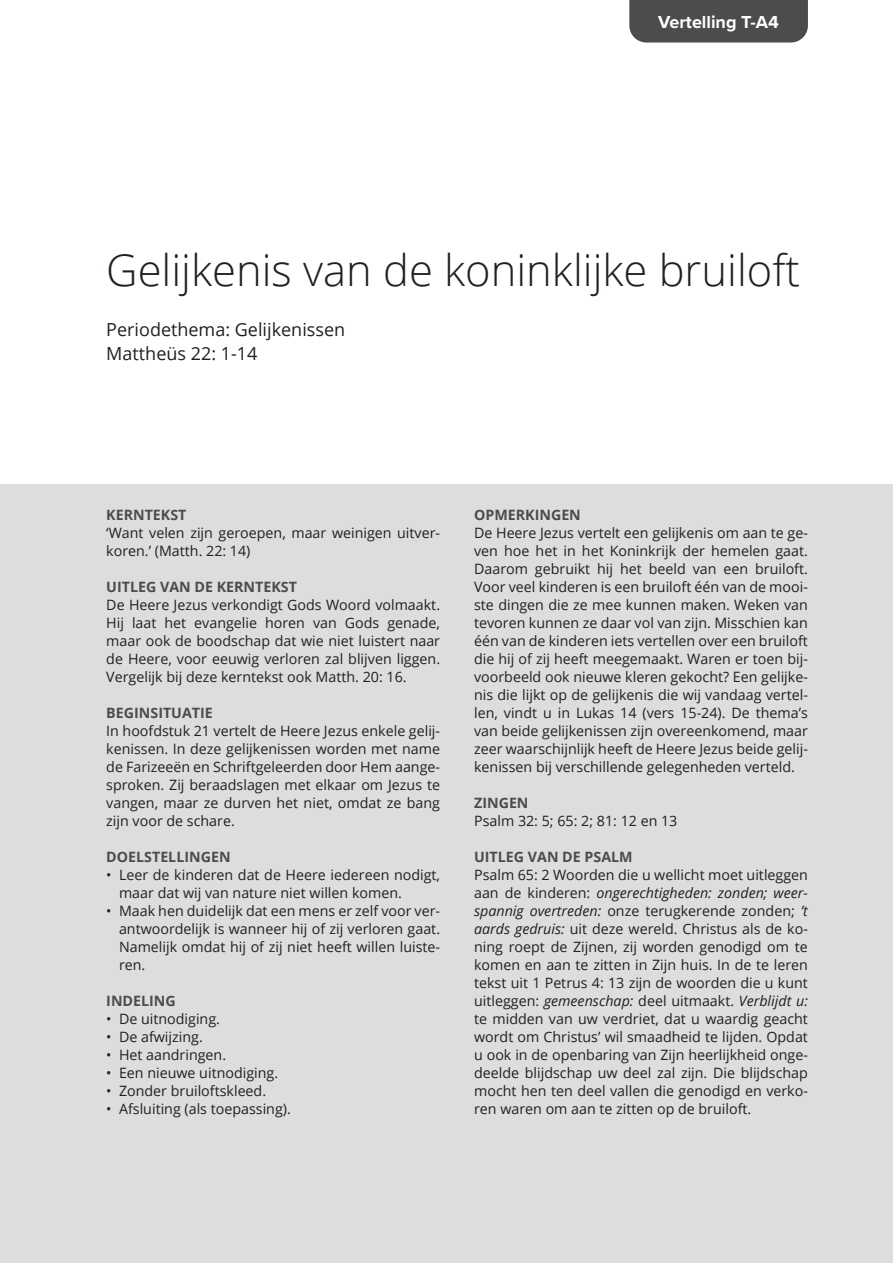
<style>
.page{position:relative;width:893px;height:1263px;background:#fff}
.page>*{position:absolute;margin:0;border:0;box-sizing:border-box;transform-origin:0 0}
.Hoofdkop{font:300 43.5px "Open Sans";color:#231f20}
.Onderkopje{font:18px "Open Sans";color:#231f20}
.t1{font:700 18px "Proxima Nova";color:#fff}
.Body{font:14.25px/18px "Open Sans";color:#231f20;text-align:justify}
.Tussenkop{font:700 14.25px "Open Sans";color:#4b4c4d}
.s1{font-style:italic}
</style>
<div class="page">
<div style="left:0;top:484px;width:893px;height:779px;background:#dcdddf"></div>
<div style="left:629px;top:0;width:179px;height:43px;background:#4b4c4d"></div>
<p class="t1" style="left:658px;top:9px;width:122px">Vertelling T-A4</p>
<p class="Hoofdkop" style="left:106px;top:241px;width:695px">Gelijkenis van de koninklijke bruiloft</p>
<p class="Onderkopje" style="left:106px;top:317px;width:240px">Periodethema: Gelijkenissen</p>
<p class="Onderkopje" style="left:106px;top:341px;width:153px">Mattheüs 22: 1-14</p>
<p class="Tussenkop" style="left:106px;top:505px;width:82px">KERNTEKST</p>
<p class="Body" style="left:106px;top:524px;width:335px">‘Want velen zijn geroepen, maar weinigen uitver&shy;koren.’ (Matth. 22: 14)</p>
<p class="Tussenkop" style="left:106px;top:577px;width:192px">UITLEG VAN DE KERNTEKST</p>
<p class="Body" style="left:106px;top:596px;width:335px">De Heere Jezus verkondigt Gods Woord volmaakt.<br>Hij laat het evangelie horen van Gods genade, maar ook de boodschap dat wie niet luistert naar de Heere, voor eeuwig verloren zal blijven liggen.<br>Vergelijk bij deze kerntekst ook Matth. 20: 16.</p>
<p class="Tussenkop" style="left:106px;top:703px;width:108px">BEGINSITUATIE</p>
<p class="Body" style="left:106px;top:722px;width:335px">In hoofdstuk 21 vertelt de Heere Jezus enkele gelij&shy;kenissen. In deze gelijkenissen worden met name de Farizeeën en Schriftgeleerden door Hem aange&shy;sproken. Zij beraadslagen met elkaar om Jezus te vangen, maar ze durven het niet, omdat ze bang zijn voor de schare.</p>
<p class="Tussenkop" style="left:106px;top:847px;width:126px">DOELSTELLINGEN</p>
<p class="Body" style="left:119px;top:866px;width:323px;text-indent:-13px">• Leer de kinderen dat de Heere iedereen nodigt, maar dat wij van nature niet willen komen.</p>
<p class="Body" style="left:119px;top:902px;width:323px;text-indent:-13px">• Maak hen duidelijk dat een mens er zelf voor ver&shy;antwoordelijk is wanneer hij of zij verloren gaat.<br>Namelijk omdat hij of zij niet heeft willen luiste&shy;ren.</p>
<p class="Tussenkop" style="left:106px;top:991px;width:71px">INDELING</p>
<p class="Body" style="left:106px;top:1010px;width:115px">• De uitnodiging.</p>
<p class="Body" style="left:106px;top:1028px;width:98px">• De afwijzing.</p>
<p class="Body" style="left:106px;top:1046px;width:121px">• Het aandringen.</p>
<p class="Body" style="left:106px;top:1064px;width:173px">• Een nieuwe uitnodiging.</p>
<p class="Body" style="left:106px;top:1082px;width:161px">• Zonder bruiloftskleed.</p>
<p class="Body" style="left:106px;top:1100px;width:186px">• Afsluiting (als toepassing).</p>
<p class="Tussenkop" style="left:474px;top:505px;width:108px">OPMERKINGEN</p>
<p class="Body" style="left:474px;top:524px;width:335px">De Heere Jezus vertelt een gelijkenis om aan te ge&shy;ven hoe het in het Koninkrijk der hemelen gaat.<br>Daarom gebruikt hij het beeld van een bruiloft.<br>Voor veel kinderen is een bruiloft één van de mooi&shy;ste dingen die ze mee kunnen maken. Weken van tevoren kunnen ze daar vol van zijn. Misschien kan één van de kinderen iets vertellen over een bruiloft die hij of zij heeft meegemaakt. Waren er toen bij&shy;voorbeeld ook nieuwe kleren gekocht? Een gelijke&shy;nis die lijkt op de gelijkenis die wij vandaag vertel&shy;len, vindt u in Lukas 14 (vers 15-24). De thema’s van beide gelijkenissen zijn overeenkomend, maar zeer waarschijnlijk heeft de Heere Jezus beide gelij&shy;kenissen bij verschillende gelegenheden verteld.</p>
<p class="Tussenkop" style="left:474px;top:793px;width:56px">ZINGEN</p>
<p class="Body" style="left:474px;top:812px;width:205px">Psalm 32: 5; 65: 2; 81: 12 en 13</p>
<p class="Tussenkop" style="left:474px;top:847px;width:160px">UITLEG VAN DE PSALM</p>
<p class="Body" style="left:474px;top:866px;width:335px">Psalm 65: 2 Woorden die u wellicht moet uitleggen aan de kinderen: <span class="s1">ongerechtigheden: zonden; weer&shy;spannig overtreden:</span> onze terugkerende zonden; <span class="s1">’t aards gedruis:</span> uit deze wereld. Christus als de ko&shy;ning roept de Zijnen, zij worden genodigd om te komen en aan te zitten in Zijn huis. In de te leren tekst uit 1 Petrus 4: 13 zijn de woorden die u kunt uitleggen: <span class="s1">gemeenschap:</span> deel uitmaakt. <span class="s1">Verblijdt u: </span>te midden van uw verdriet, dat u waardig geacht wordt om Christus’ wil smaadheid te lijden. Opdat u ook in de openbaring van Zijn heerlijkheid onge&shy;deelde blijdschap uw deel zal zijn. Die blijdschap mocht hen ten deel vallen die genodigd en verko&shy;ren waren om aan te zitten op de bruiloft.</p>
</div>
